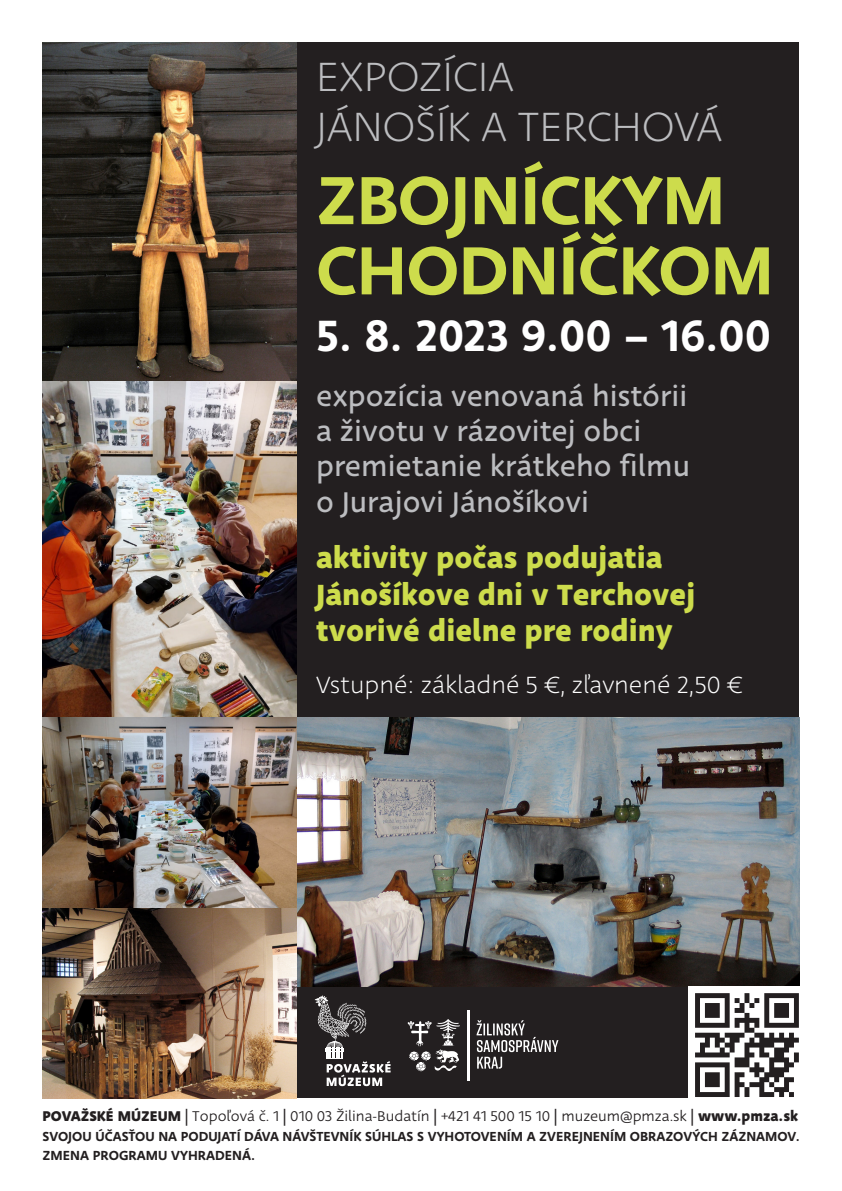
<style>
.page{position:relative;width:842px;height:1191px;background:#fff}
.page>*{position:absolute;margin:0;border:0;box-sizing:border-box;transform-origin:0 0}
.t1{font:500 74.6px "Deva Ideal";letter-spacing:-.01em;color:#cddc4c}
.t2{font:500 48px "Deva Ideal";color:#fff}
.t3{font:300 44.7px "Deva Ideal";color:#bcbdc0}
.t4{font:700 32px/36.1px "Deva Ideal";color:#cddc4c}
.t5{font:31.2px/35.3px "Deva Ideal";color:#bcbdc0}
.t6{font:300 25.7px "Deva Ideal";color:#fff}
.t7{font:15.5px "Deva Ideal";color:#231f20}
.t8{font:500 14.4px "Deva Ideal";color:#231f20}
.s1{font-weight:700}
.s2{font-style:inherit}
</style>
<div class="page">
<div style="left:43px;top:43px;width:756px;height:1055px;background:#231f20"></div>
<img style="left:43px;top:43px;width:253px;height:674px">
<img style="left:296px;top:717px;width:503px;height:269px">
<img style="left:43px;top:717px;width:253px;height:381px">
<svg style="left:315px;top:995px;width:76px;height:91px"></svg>
<svg style="left:408px;top:1019px;width:52px;height:52px"></svg>
<svg style="left:477px;top:1020px;width:81px;height:48px"></svg>
<svg style="left:467px;top:1010px;width:2px;height:71px"></svg>
<div style="left:688px;top:986px;width:118px;height:118px;background:#fff"></div>
<svg style="left:695px;top:993px;width:104px;height:104px"></svg>
<p class="t3" style="left:316px;top:50px;width:199px">EXPOZÍCIA</p>
<p class="t3" style="left:316px;top:100px;width:408px">JÁNOŠÍK A TERCHOVÁ</p>
<p class="t1" style="left:316px;top:151px;width:411px">ZBOJNÍCKYM</p>
<p class="t1" style="left:316px;top:221px;width:459px">CHODNÍČKOM</p>
<p class="t2" style="left:316px;top:303px;width:456px">5. 8. 2023 9.00 – 16.00</p>
<p class="t5" style="left:316px;top:379px;width:373px">expozícia venovaná histórii a životu v rázovitej obci</p>
<p class="t5" style="left:316px;top:449px;width:376px">premietanie krátkeho filmu o Jurajovi Jánošíkovi</p>
<p class="t4" style="left:316px;top:540px;width:381px">aktivity počas podujatia<br>Jánošíkove dni v Terchovej</p>
<p class="t4" style="left:316px;top:612px;width:358px">tvorivé dielne pre rodiny</p>
<p class="t6" style="left:316px;top:669px;width:428px">Vstupné: základné 5 €, zľavnené 2,50 €</p>
<p class="t7" style="left:43px;top:1107px;width:757px"><span class="s1">POVAŽSKÉ MÚZEUM</span> <span class="s2">|</span> Topoľová č. 1 <span class="s2">|</span> 010 03 Žilina-Budatín <span class="s2">|</span> +421 41 500 15 10 <span class="s2">|</span> muzeum@pmza.sk <span class="s2">|</span> <span class="s1">www.pmza.sk</span></p>
<p class="t8" style="left:43px;top:1145px;width:214px">ZMENA PROGRAMU VYHRADENÁ.</p>
<p class="t8" style="left:43px;top:1126px;width:759px">SVOJOU ÚČASŤOU NA PODUJATÍ DÁVA NÁVŠTEVNÍK SÚHLAS S VYHOTOVENÍM A ZVEREJNENÍM OBRAZOVÝCH ZÁZNAMOV.</p>
</div>
